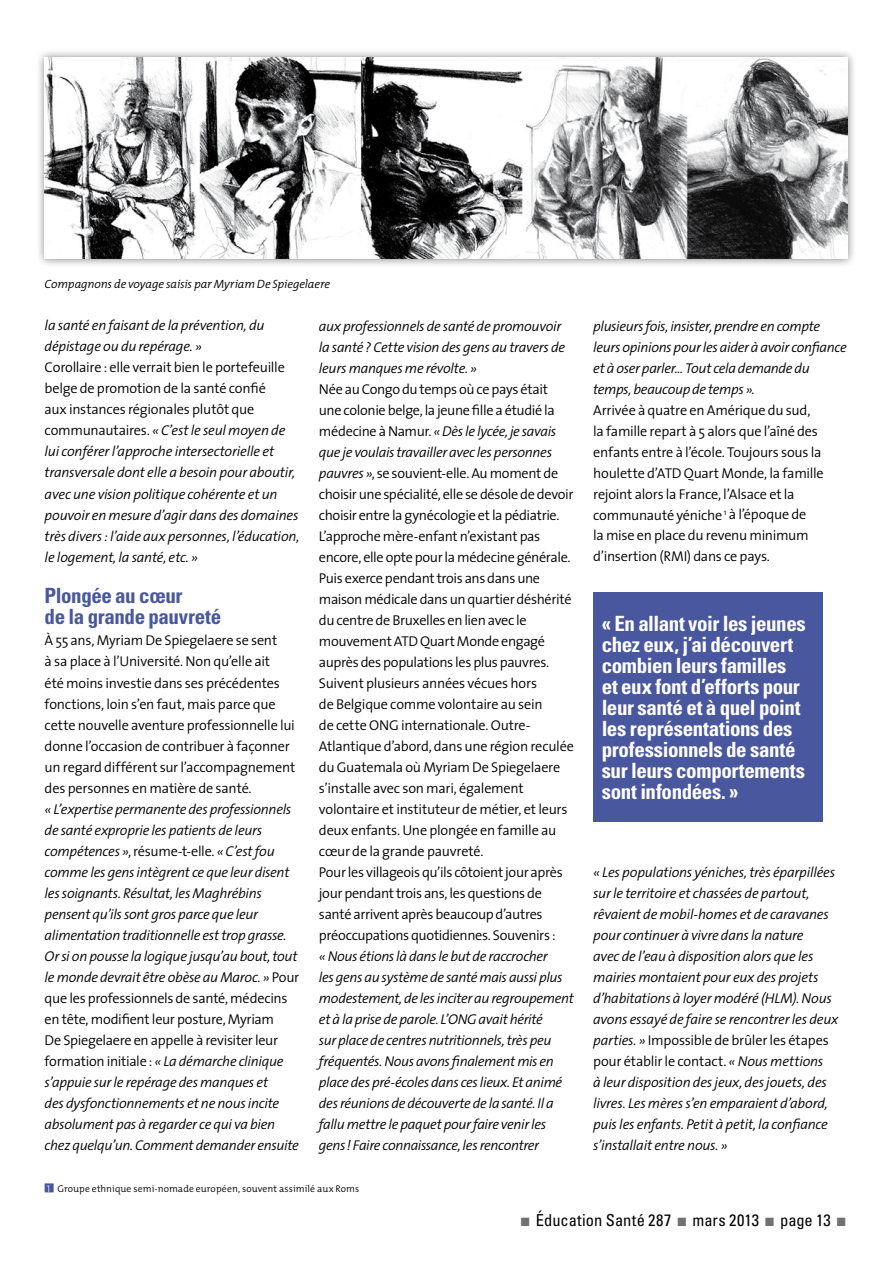
<style>
.page{position:relative;width:893px;height:1263px;background:#fff}
.page>*{position:absolute;margin:0;border:0;box-sizing:border-box;transform-origin:0 0}
.t1{font:700 condensed 21px/21px "Univers";letter-spacing:-.02em;color:#fff}
.t2{font:700 condensed 21px/21px "Univers";letter-spacing:-.02em;color:#49579e}
.t3{font:condensed 16.5px "Univers";letter-spacing:.005em;color:#000}
.t4{font:italic 300 14.25px/21px "The Sans";letter-spacing:-.02em;color:#000}
.t5{font:300 14.25px/21px "The Sans";letter-spacing:-.025em;color:#000}
.t6{font:italic 300 12px "The Mix";letter-spacing:-.01em;color:#000}
.t7{font:300 9.75px "The Mix";letter-spacing:.01em;color:#000}
.s1{font-style:normal}
.s2{font-style:italic}
.s3{font-family:"The Mix Light Caps";font-weight:400;color:#fff}
.s4{font-weight:900;font-stretch:normal;color:#707172}
</style>
<div class="page">
<div style="left:45px;top:1183px;width:9px;height:9px;background:#49579e"></div>
<div style="left:593px;top:592px;width:230px;height:230px;background:#49579e"></div>
<div style="left:36px;top:48px;width:821px;height:220px;background:#000;opacity:.5"></div>
<img style="left:45px;top:57px;width:803px;height:201px">
<p class="t6" style="left:45px;top:274px;width:287px">Compagnons de voyage saisis par Myriam De Spiegelaere</p>
<p class="t4" style="left:45px;top:315px;width:221px">la santé en faisant de la prévention, du dépistage ou du repérage. »</p>
<p class="t4" style="left:45px;top:357px;width:256px"><span class="s1">Corollaire : elle verrait bien le portefeuille belge de promotion de la santé confié<br>aux instances régionales plutôt que communautaires.</span> « C’est le seul moyen de lui conférer l’approche intersectorielle et transversale dont elle a besoin pour aboutir, avec une vision politique cohérente et un pouvoir en mesure d’agir dans des domaines très divers : l’aide aux personnes, l’éducation, le logement, la santé, etc. »</p>
<h1 class="t2" style="left:45px;top:585px;width:178px">Plongée au cœur<br>de la grande pauvreté</h1>
<p class="t5" style="left:45px;top:630px;width:252px">À 55 ans, Myriam De Spiegelaere se sent<br>à sa place à l’Université. Non qu’elle ait<br>été moins investie dans ses précédentes fonctions, loin s’en faut, mais parce que cette nouvelle aventure professionnelle lui donne l’occasion de contribuer à façonner un regard différent sur l’accompagnement des personnes en matière de santé.</p>
<p class="t4" style="left:45px;top:798px;width:256px">« L’expertise permanente des professionnels de santé exproprie les patients de leurs compétences »<span class="s1">, résume-t-elle.</span> « C’est fou comme les gens intègrent ce que leur disent les soignants. Résultat, les Maghrébins pensent qu’ils sont gros parce que leur alimentation traditionnelle est trop grasse.<br>Or si on pousse la logique jusqu’au bout, tout le monde devrait être obèse au Maroc. » <span class="s1">Pour que les professionnels de santé, médecins en tête, modifient leur posture, Myriam<br>De Spiegelaere en appelle à revisiter leur formation initiale :</span> « La démarche clinique s’appuie sur le repérage des manques et<br>des dysfonctionnements et ne nous incite absolument pas à regarder ce qui va bien chez quelqu’un. Comment demander ensuite</p>
<p class="t4" style="left:319px;top:315px;width:248px">aux professionnels de santé de promouvoir la santé ? Cette vision des gens au travers de leurs manques me révolte. »</p>
<p class="t5" style="left:319px;top:378px;width:257px">Née au Congo du temps où ce pays était une colonie belge, la jeune fille a étudié la médecine à Namur. <span class="s2">« Dès le lycée, je savais que je voulais travailler avec les personnes pauvres »</span>, se souvient-elle. Au moment de choisir une spécialité, elle se désole de devoir choisir entre la gynécologie et la pédiatrie.<br>L’approche mère-enfant n’existant pas encore, elle opte pour la médecine générale.<br>Puis exerce pendant trois ans dans une maison médicale dans un quartier déshérité du centre de Bruxelles en lien avec le mouvement ATD Quart Monde engagé auprès des populations les plus pauvres.<br>Suivent plusieurs années vécues hors<br>de Belgique comme volontaire au sein<br>de cette ONG internationale. Outre-Atlantique d’abord, dans une région reculée du Guatemala où Myriam De Spiegelaere s’installe avec son mari, également volontaire et instituteur de métier, et leurs deux enfants. Une plongée en famille au cœur de la grande pauvreté.<br>Pour les villageois qu’ils côtoient jour après jour pendant trois ans, les questions de santé arrivent après beaucoup d’autres préoccupations quotidiennes. Souvenirs :</p>
<p class="t4" style="left:319px;top:945px;width:257px">« Nous étions là dans le but de raccrocher<br>les gens au système de santé mais aussi plus modestement, de les inciter au regroupement et à la prise de parole. L’ONG avait hérité<br>sur place de centres nutritionnels, très peu fréquentés. Nous avons finalement mis en place des pré-écoles dans ces lieux. Et animé des réunions de découverte de la santé. Il a fallu mettre le paquet pour faire venir les gens! Faire connaissance, les rencontrer</p>
<p class="t7" style="left:47px;top:1180px;width:314px"><span class="s3">1</span> Groupe ethnique semi-nomade européen, souvent assimilé aux Roms</p>
<p class="t4" style="left:593px;top:315px;width:255px">plusieurs fois, insister, prendre en compte leurs opinions pour les aider à avoir confiance et à oser parler... Tout cela demande du temps, beaucoup de temps ».</p>
<p class="t5" style="left:593px;top:399px;width:232px">Arrivée à quatre en Amérique du sud, la famille repart à 5 alors que l’aîné des enfants entre à l’école. Toujours sous la houlette d’ATD Quart Monde, la famille rejoint alors la France, l’Alsace et la communauté yéniche <sup>1</sup> à l’époque de<br>la mise en place du revenu minimum d’insertion (RMI) dans ce pays.</p>
<h1 class="t1" style="left:602px;top:613px;width:206px">« En allant voir les jeunes chez eux, j’ai découvert combien leurs familles et eux font d’efforts pour leur santé et à quel point les représentations des professionnels de santé sur leurs comportements sont infondées. »</h1>
<p class="t4" style="left:593px;top:861px;width:247px">« Les populations yéniches, très éparpillées sur le territoire et chassées de partout, rêvaient de mobil-homes et de caravanes pour continuer à vivre dans la nature<br>avec de l’eau à disposition alors que les mairies montaient pour eux des projets d’habitations à loyer modéré (HLM). Nous avons essayé de faire se rencontrer les deux parties. » <span class="s1">Impossible de brûler les étapes pour établir le contact.</span> « Nous mettions<br>à leur disposition des jeux, des jouets, des livres. Les mères s’en emparaient d’abord, puis les enfants. Petit à petit, la confiance s’installait entre nous. »</p>
<p class="t3" style="left:518px;top:1210px;width:332px"><span class="s4">ı</span>Éducation Santé 287 <span class="s4">ı</span>mars 2013 <span class="s4">ı</span> page 13 <span class="s4">ı</span></p>
</div>
